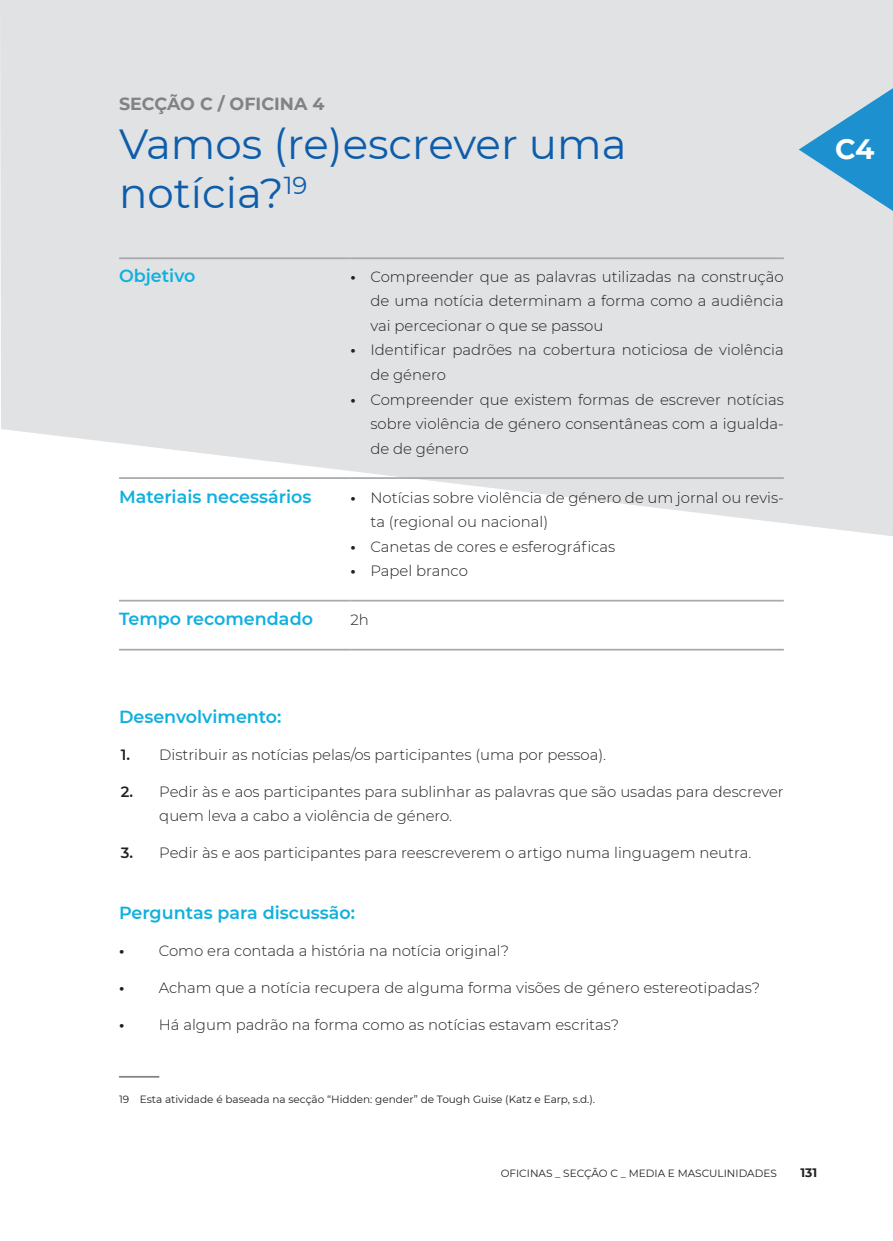
<style>
.page{position:relative;width:893px;height:1241px;background:#fff}
.page>*{position:absolute;margin:0;border:0;box-sizing:border-box;transform-origin:0 0}
.t1{font:42px/49px "Montserrat";color:#0d5dab}
.t2{font:700 28px "Montserrat";color:#fff}
.t3{font:600 17.5px "Montserrat";color:#0eb0df}
.t4{font:700 17.5px "Montserrat";color:#808285}
.t5{font:300 14.88px/24.5px "Montserrat";color:#231f20}
.t6{font:700 12.25px "Montserrat";color:#231f20}
.t7{font:10.5px "Montserrat";color:#231f20}
.s1{font-weight:700}
.s2{font-weight:600}
</style>
<div class="page">
<svg style="left:0;top:0;width:893px;height:536px;background:#e4e4e6"></svg>
<hr style="left:119px;top:477px;width:232px;height:2px;background:#a8a9ad">
<hr style="left:351px;top:477px;width:433px;height:2px;background:#a8a9ad">
<hr style="left:119px;top:599px;width:232px;height:2px;background:#a8a9ad">
<hr style="left:351px;top:599px;width:433px;height:2px;background:#a8a9ad">
<hr style="left:119px;top:257px;width:232px;height:2px;background:#a8a9ad">
<hr style="left:351px;top:257px;width:433px;height:2px;background:#a8a9ad">
<hr style="left:119px;top:648px;width:232px;height:2px;background:#a8a9ad">
<hr style="left:351px;top:648px;width:433px;height:2px;background:#a8a9ad">
<hr style="left:119px;top:1075px;width:40px;height:2px;background:#808285">
<svg style="left:799px;top:88px;width:94px;height:123px;background:#7fb9da"></svg>
<p class="t4" style="left:119px;top:91px;width:207px">SECÇÃO C / OFICINA 4</p>
<h1 class="t1" style="left:119px;top:118px;width:509px">Vamos (re)escrever uma notícia?<sup>19</sup></h1>
<p class="t3" style="left:119px;top:263px;width:78px">Objetivo</p>
<p class="t5" style="left:370px;top:264px;width:415px;text-align:justify;text-indent:-20px"><span class="s1">•</span> Compreender que as palavras utilizadas na construção de uma notícia determinam a forma como a audiência vai percecionar o que se passou</p>
<p class="t5" style="left:370px;top:337px;width:415px;text-indent:-20px"><span class="s1">•</span> Identificar padrões na cobertura noticiosa de violência de género</p>
<p class="t5" style="left:370px;top:386px;width:415px;text-align:justify;text-indent:-20px"><span class="s1">•</span> Compreender que existem formas de escrever notícias sobre violência de género consentâneas com a igualda&shy;de de género</p>
<p class="t3" style="left:119px;top:484px;width:194px">Materiais necessários</p>
<p class="t5" style="left:370px;top:484px;width:415px;text-indent:-20px"><span class="s1">•</span> Notícias sobre violência de género de um jornal ou revis&shy;ta (regional ou nacional)</p>
<p class="t5" style="left:351px;top:533px;width:266px"><span class="s1">•</span> Canetas de cores e esferográficas</p>
<p class="t5" style="left:351px;top:558px;width:119px"><span class="s1">•</span> Papel branco</p>
<p class="t3" style="left:119px;top:606px;width:195px">Tempo recomendado</p>
<p class="t5" style="left:351px;top:607px;width:20px">2h</p>
<h2 class="t2" style="left:835px;top:129px;width:41px">C4</h2>
<p class="t3" style="left:119px;top:704px;width:164px">Desenvolvimento:</p>
<p class="t5" style="left:121px;top:742px;width:487px"><span class="s2">1.</span> Distribuir as notícias pelas/os participantes (uma por pessoa).</p>
<p class="t5" style="left:159px;top:778px;width:626px;text-indent:-38px"><span class="s2">2.</span> Pedir às e aos participantes para sublinhar as palavras que são usadas para descrever quem leva a cabo a violência de género.</p>
<p class="t5" style="left:121px;top:840px;width:632px"><span class="s2">3.</span> Pedir às e aos participantes para reescreverem o artigo numa linguagem neutra.</p>
<p class="t3" style="left:119px;top:900px;width:238px">Perguntas para discussão:</p>
<p class="t5" style="left:119px;top:938px;width:392px"><span class="s1">•</span> Como era contada a história na notícia original?</p>
<p class="t5" style="left:119px;top:974px;width:642px"><span class="s1">•</span> Acham que a notícia recupera de alguma forma visões de género estereotipadas?</p>
<p class="t5" style="left:119px;top:1011px;width:501px"><span class="s1">•</span> Há algum padrão na forma como as notícias estavam escritas?</p>
<p class="t7" style="left:119px;top:1092px;width:478px">19 Esta atividade é baseada na secção “Hidden: gender” de Tough Guise (Katz e Earp, s.d.).</p>
<p class="t7" style="left:501px;top:1165px;width:23px">Oficinas</p>
<p class="t7" style="left:555px;top:1165px;width:23px">_ Secção</p>
<p class="t7" style="left:610px;top:1165px;width:36px">C _ Media</p>
<p class="t7" style="left:668px;top:1165px;width:18px">e masculinidades</p>
<p class="t6" style="left:800px;top:1163px;width:18px">131</p>
</div>
